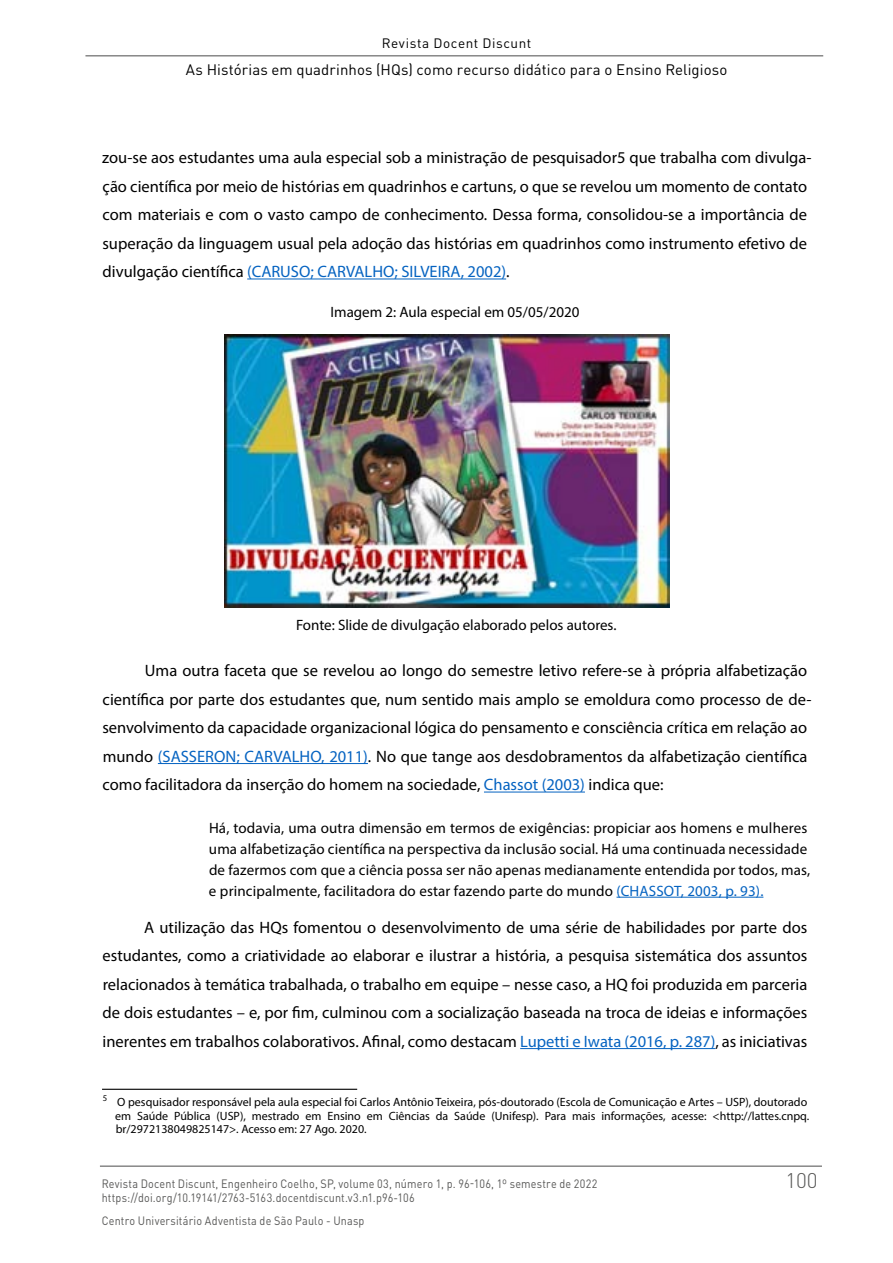
<style>
.page{position:relative;width:893px;height:1263px;background:#fff}
.page>*{position:absolute;margin:0;border:0;box-sizing:border-box;transform-origin:0 0}
.t1{font:300 21px "DIN Pro";color:#575756}
.t2{font:16.5px/28.5px "Myriad Pro";color:#000}
.t3{font:15px/21px "Myriad Pro";letter-spacing:.01em;color:#000}
.t4{font:15px "DIN Pro";letter-spacing:.005em;color:#000}
.t5{font:13.5px "DIN Pro";letter-spacing:.04em;color:#000}
.t6{font:12px/13.5px "Myriad Pro";color:#000}
.t7{font:12px/14.4px "DIN Pro";letter-spacing:.015em;color:#575756;scale:.9 1}
.s1{color:#0563c1}
</style>
<div class="page">
<hr style="left:85px;top:55px;width:738px;height:2px;background:#878787">
<hr style="left:100px;top:1165px;width:722px;height:2px;background:#878787">
<hr style="left:247px;top:279px;width:259px;height:1px;background:#0563c1">
<hr style="left:158px;top:763px;width:210px;height:1px;background:#0563c1">
<hr style="left:484px;top:792px;width:101px;height:1px;background:#0563c1">
<hr style="left:616px;top:897px;width:147px;height:1px;background:#0563c1">
<hr style="left:520px;top:1048px;width:195px;height:1px;background:#0563c1">
<hr style="left:102px;top:1089px;width:255px;height:1px;background:#000">
<img style="left:224px;top:335px;width:445px;height:273px">
<p class="t5" style="left:382px;top:34px;width:151px">Revista Docent Discunt</p>
<p class="t4" style="left:186px;top:59px;width:543px">As Histórias em quadrinhos (HQs) como recurso didático para o Ensino Religioso</p>
<p class="t2" style="left:102px;top:143px;width:711px">zou-se aos estudantes uma aula especial sob a ministração de pesquisador5 que trabalha com divulga&shy;ção científica por meio de histórias em quadrinhos e cartuns, o que se revelou um momento de contato com materiais e com o vasto campo de conhecimento. Dessa forma, consolidou-se a importância de superação da linguagem usual pela adoção das histórias em quadrinhos como instrumento efetivo de divulgação científica <span class="s1">(CARUSO; CARVALHO; SILVEIRA, 2002)</span>.</p>
<p class="t3" style="left:330px;top:301px;width:250px">Imagem 2: Aula especial em 05/05/2020</p>
<p class="t3" style="left:296px;top:614px;width:322px">Fonte: Slide de divulgação elaborado pelos autores.</p>
<p class="t2" style="left:102px;top:656px;width:711px;text-indent:43px">Uma outra faceta que se revelou ao longo do semestre letivo refere-se à própria alfabetização científica por parte dos estudantes que, num sentido mais amplo se emoldura como processo de de&shy;senvolvimento da capacidade organizacional lógica do pensamento e consciência crítica em relação ao mundo <span class="s1">(SASSERON; CARVALHO, 2011)</span>. No que tange aos desdobramentos da alfabetização científica como facilitadora da inserção do homem na sociedade, <span class="s1">Chassot (2003)</span> indica que:</p>
<p class="t3" style="left:209px;top:817px;width:603px">Há, todavia, uma outra dimensão em termos de exigências: propiciar aos homens e mulheres uma alfabetização científica na perspectiva da inclusão social. Há uma continuada necessidade de fazermos com que a ciência possa ser não apenas medianamente entendida por todos, mas, e principalmente, facilitadora do estar fazendo parte do mundo <span class="s1">(CHASSOT, 2003, p. 93).</span></p>
<p class="t2" style="left:103px;top:913px;width:706px;text-align:justify;text-indent:41px">A utilização das HQs fomentou o desenvolvimento de uma série de habilidades por parte dos estudantes, como a criatividade ao elaborar e ilustrar a história, a pesquisa sistemática dos assuntos relacionados à temática trabalhada, o trabalho em equipe – nesse caso, a HQ foi produzida em parceria de dois estudantes – e, por fim, culminou com a socialização baseada na troca de ideias e informações inerentes em trabalhos colaborativos. Afinal, como destacam <span class="s1">Lupetti e Iwata (2016, p. 287)</span>, as iniciativas</p>
<p class="t6" style="left:115px;top:1095px;width:696px;text-indent:-12px"><sup>5</sup> O pesquisador responsável pela aula especial foi Carlos Antônio Teixeira, pós-doutorado (Escola de Comunicação e Artes – USP), doutorado em Saúde Pública (USP), mestrado em Ensino em Ciências da Saúde (Unifesp). Para mais informações, acesse: &lt;http://lattes.cnpq. br/2972138049825147&gt;. Acesso em: 27 Ago. 2020.</p>
<p class="t7" style="left:102px;top:1176px;width:552px">Revista Docent Discunt, Engenheiro Coelho, SP, volume 03, número 1, p. 96-106, 1º semestre de 2022 https://doi.org/10.19141/2763-5163.docentdiscunt.v3.n1.p96-106</p>
<p class="t7" style="left:102px;top:1213px;width:293px">Centro Universitário Adventista de São Paulo - Unasp</p>
<p class="t1" style="left:785px;top:1166px;width:34px">100</p>
</div>
